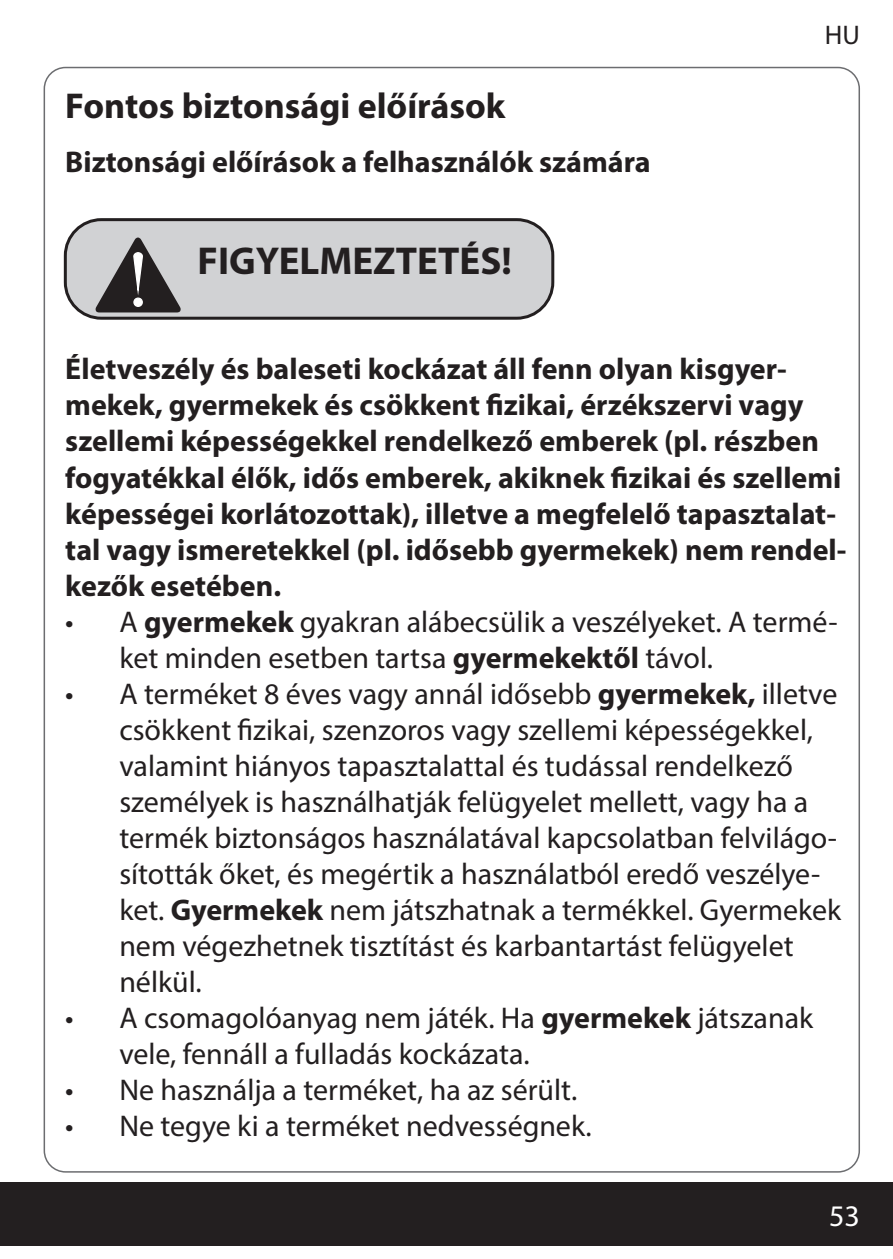
<style>
.page{position:relative;width:893px;height:1259px;background:#fff}
.page>*{position:absolute;margin:0;border:0;box-sizing:border-box;transform-origin:0 0}
.Warnung_neu{font:700 39px "Myriad Pro";color:#231f20}
.Über_HU_2{font:700 36px "Myriad Pro";color:#231f20}
.t1{font:30px/36px "Myriad Pro";color:#231f20}
.Über_HU_3{font:700 30px/36px "Myriad Pro";color:#231f20}
.t2{font:30px "Myriad Pro";color:#fff}
.t3{font:27px "Myriad Pro";color:#231f20}
.s1{font-weight:700}
</style>
<div class="page">
<div style="left:0;top:1182px;width:893px;height:64px;background:#231f20"></div>
<div style="left:65px;top:220px;width:488px;height:98px;background:#d1d2d4;border-radius:36px"></div>
<div style="left:64px;top:218px;width:490px;height:102px;border:3px solid #231f20;border-radius:36px"></div>
<svg style="left:96px;top:237px;width:85px;height:75px"></svg>
<p class="Über_HU_2" style="left:65px;top:82px;width:442px">Fontos biztonsági előírások</p>
<p class="Über_HU_3" style="left:65px;top:143px;width:587px">Biztonsági előírások a felhasználók számára</p>
<p class="Warnung_neu" style="left:198px;top:236px;width:316px">FIGYELMEZTETÉS!</p>
<p class="t3" style="left:825px;top:18px;width:37px">HU</p>
<p class="Über_HU_3" style="left:65px;top:350px;width:783px">Életveszély és baleseti kockázat áll fenn olyan kisgyer&shy;mekek, gyermekek és csökkent fizikai, érzékszervi vagy szellemi képességekkel rendelkező emberek (pl. részben fogyatékkal élők, idős emberek, akiknek fizikai és szellemi képességei korlátozottak), illetve a megfelelő tapasztalat&shy;tal vagy ismeretekkel (pl. idősebb gyermekek) nem rendel&shy;kezők esetében.</p>
<p class="t1" style="left:119px;top:603px;width:720px;text-indent:-54px">• A <span class="s1">gyermekek</span> gyakran alábecsülik a veszélyeket. A termé&shy;ket minden esetben tartsa <span class="s1">gyermekektől</span> távol.</p>
<p class="t1" style="left:119px;top:675px;width:723px;text-indent:-54px">• A terméket 8 éves vagy annál idősebb <span class="s1">gyermekek,</span> illetve csökkent fizikai, szenzoros vagy szellemi képességekkel, valamint hiányos tapasztalattal és tudással rendelkező személyek is használhatják felügyelet mellett, vagy ha a termék biztonságos használatával kapcsolatban felvilágo&shy;sították őket, és megértik a használatból eredő veszélye&shy;ket. <span class="s1">Gyermekek</span> nem játszhatnak a termékkel. Gyermekek nem végezhetnek tisztítást és karbantartást felügyelet nélkül.</p>
<p class="t1" style="left:119px;top:999px;width:695px;text-indent:-54px">• A csomagolóanyag nem játék. Ha <span class="s1">gyermekek</span> játszanak vele, fennáll a fulladás kockázata.</p>
<p class="t1" style="left:65px;top:1071px;width:513px">• Ne használja a terméket, ha az sérült.</p>
<p class="t1" style="left:65px;top:1107px;width:528px">• Ne tegye ki a terméket nedvességnek.</p>
<p class="t2" style="left:829px;top:1197px;width:32px">53</p>
</div>
